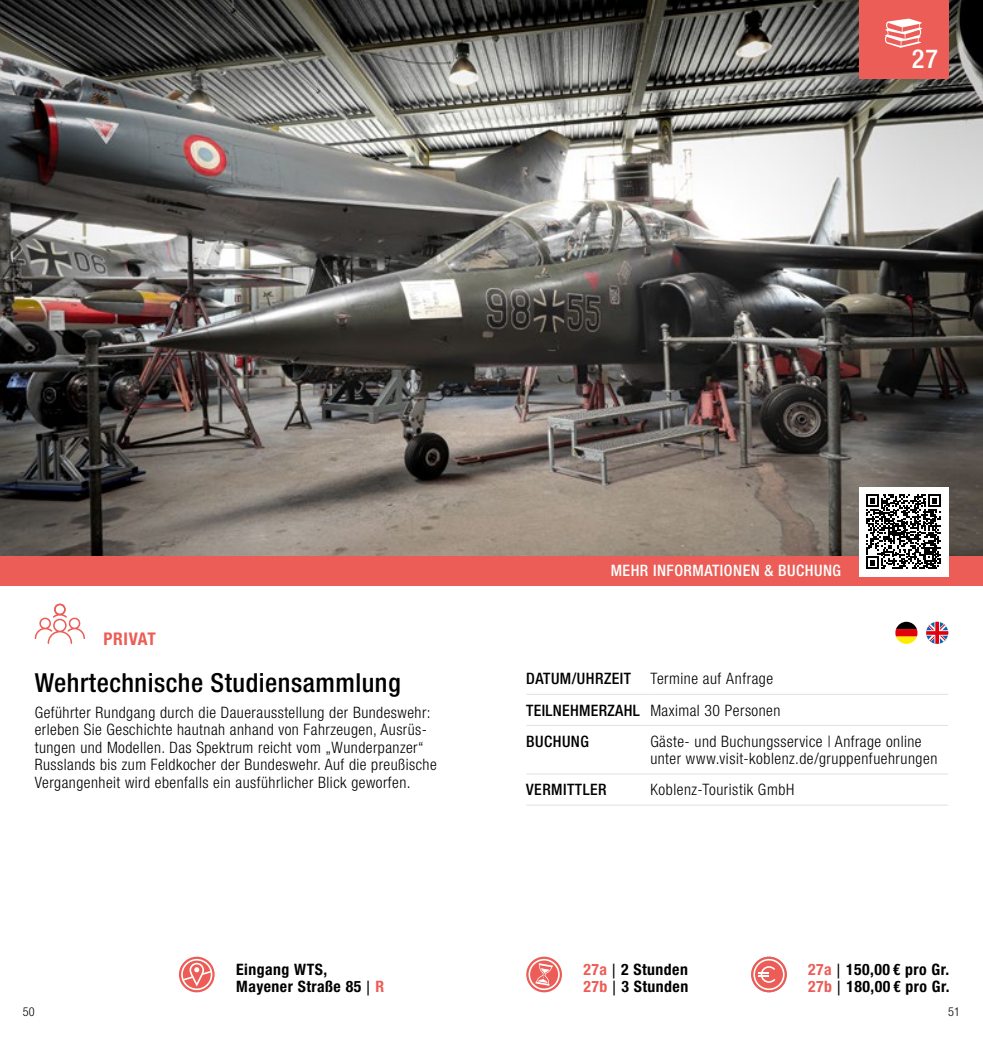
<style>
.page{position:relative;width:983px;height:1042px;background:#fff}
.page>*{position:absolute;margin:0;border:0;box-sizing:border-box;transform-origin:0 0}
.t1{font:500 condensed 26.25px "Helvetica Neue LT Std";letter-spacing:.02em;color:#000}
.t2{font:500 condensed 26.25px "Helvetica Neue LT Std";color:#fff}
.t3{font:700 condensed 17.5px "Helvetica Neue LT Std";letter-spacing:.035em;color:#eb5d56}
.t4{font:300 condensed 15.75px/17.5px "Helvetica Neue LT Std";letter-spacing:.03em;color:#000}
.t5{font:700 condensed 15.75px/17.5px "Helvetica Neue LT Std";letter-spacing:.03em;color:#000}
.t6{font:500 condensed 15.75px/31.2px "Helvetica Neue LT Std";letter-spacing:.03em;color:#000}
.t7{font:500 condensed 15.75px "Helvetica Neue LT Std";letter-spacing:.03em;color:#fff}
.t8{font:300 condensed 12.25px "Helvetica Neue LT Std";color:#000}
.s1{font-weight:300}
.s2{font-family:"Arial";font-weight:400;font-stretch:normal}
.s3{color:#eb5d56}
</style>
<div class="page">
<img style="left:0;top:0;width:982px;height:556px">
<div style="left:0;top:556px;width:982px;height:29px;background:#eb5d56"></div>
<svg style="left:526px;top:774px;width:124px;height:32px"></svg>
<svg style="left:650px;top:774px;width:297px;height:32px"></svg>
<hr style="left:526px;top:694px;width:124px;height:1px;background:#e1e1e1">
<hr style="left:526px;top:725px;width:124px;height:1px;background:#e1e1e1">
<hr style="left:526px;top:773px;width:124px;height:1px;background:#e1e1e1">
<hr style="left:526px;top:804px;width:124px;height:1px;background:#e1e1e1">
<hr style="left:650px;top:694px;width:297px;height:1px;background:#e1e1e1">
<hr style="left:650px;top:725px;width:297px;height:1px;background:#e1e1e1">
<hr style="left:650px;top:773px;width:297px;height:1px;background:#e1e1e1">
<hr style="left:650px;top:804px;width:297px;height:1px;background:#e1e1e1">
<div style="left:858px;top:0;width:89px;height:78px;background:#eb5d56"></div>
<svg style="left:885px;top:19px;width:37px;height:29px"></svg>
<svg style="left:751px;top:956px;width:35px;height:36px"></svg>
<svg style="left:753px;top:959px;width:31px;height:31px"></svg>
<svg style="left:179px;top:956px;width:35px;height:36px"></svg>
<svg style="left:181px;top:959px;width:31px;height:31px"></svg>
<svg style="left:526px;top:956px;width:36px;height:36px"></svg>
<svg style="left:528px;top:959px;width:31px;height:31px"></svg>
<svg style="left:35px;top:603px;width:50px;height:41px"></svg>
<div style="left:858px;top:487px;width:89px;height:89px;background:#fff"></div>
<svg style="left:866px;top:494px;width:74px;height:75px"></svg>
<svg style="left:926px;top:622px;width:21px;height:22px"></svg>
<svg style="left:895px;top:622px;width:22px;height:22px"></svg>
<h1 class="t2" style="left:911px;top:43px;width:27px">27</h1>
<p class="t3" style="left:103px;top:628px;width:54px">PRIVAT</p>
<h1 class="t1" style="left:35px;top:666px;width:367px">Wehrtechnische Studiensammlung</h1>
<p class="t4" style="left:35px;top:703px;width:403px">Geführter Rundgang durch die Dauerausstellung der Bundeswehr: erleben Sie Geschichte hautnah anhand von Fahrzeugen, Ausrüs&shy;tungen und Modellen. Das Spektrum reicht vom „Wunderpanzer“ Russlands bis zum Feldkocher der Bundeswehr. Auf die preußische Vergangenheit wird ebenfalls ein ausführlicher Blick geworfen.</p>
<p class="t7" style="left:610px;top:561px;width:232px">MEHR INFORMATIONEN &amp; BUCHUNG</p>
<p class="t6" style="left:526px;top:663px;width:256px">DATUM/UHRZEIT <span class="s1">Termine auf Anfrage<br></span>TEILNEHMERZAHL <span class="s1">Maximal 30 Personen<br></span>BUCHUNG</p>
<p class="t4" style="left:650px;top:732px;width:288px">Gäste- und Buchungsservice | Anfrage online unter www.visit-koblenz.de/gruppenfuehrungen</p>
<p class="t6" style="left:526px;top:774px;width:82px">VERMITTLER</p>
<p class="t4" style="left:650px;top:781px;width:145px">Koblenz-Touristik GmbH</p>
<p class="t5" style="left:236px;top:960px;width:149px">Eingang WTS,<br>Mayener Straße 85 <span class="s2">|</span> <span class="s3">R</span></p>
<p class="t5" style="left:808px;top:960px;width:143px"><span class="s3">27a</span> <span class="s2">|</span> 150,00 € pro Gr.<br><span class="s3">27b</span> <span class="s2">|</span> 180,00 € pro Gr.</p>
<p class="t5" style="left:583px;top:960px;width:106px"><span class="s3">27a</span> <span class="s2">|</span> 2 Stunden<br><span class="s3">27b</span> <span class="s2">|</span> 3 Stunden</p>
<p class="t8" style="left:23px;top:1004px;width:13px">50</p>
<p class="t8" style="left:947px;top:1004px;width:13px">51</p>
</div>
